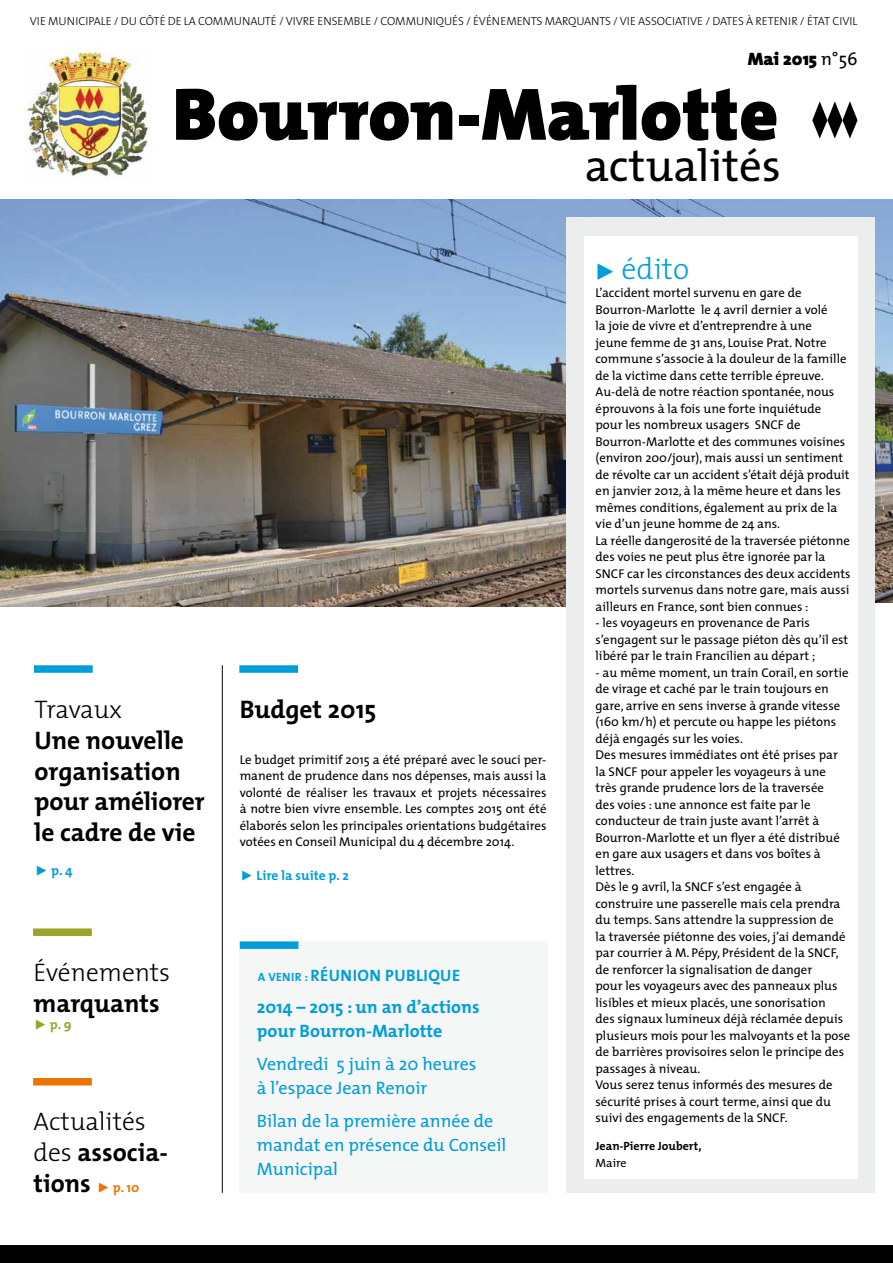
<style>
.page{position:relative;width:893px;height:1263px;background:#fff}
.page>*{position:absolute;margin:0;border:0;box-sizing:border-box;transform-origin:0 0}
.t1{font:900 75px "The Mix";color:#000}
.t2{font:45px "The Mix";color:#000}
.t3{font:300 30px "The Mix";color:#009ddb}
.t4{font:700 25.5px/30.6px "The Mix";color:#000}
.t5{font:300 25.5px/30.6px "The Mix";color:#000}
.t6{font:18px/24px "The Mix";color:#009ddb}
.t7{font:700 18px/24px "The Mix";color:#009ddb}
.t8{font:900 18px "The Mix";color:#000}
.t9{font:700 16.5px "The Mix";color:#009ddb}
.t10{font:700 13.5px "The Mix";color:#009ddb}
.t11{font:700 13.5px "The Mix";color:#9aa428}
.t12{font:12.75px/16.5px "The Mix";color:#000}
.t13{font:700 12px "The Mix";color:#000}
.t14{font:12px "The Mix";color:#000}
.t15{font:300 11.7px "The Mix";letter-spacing:-.005em;color:#000}
.s1{font-weight:400}
.s2{font-family:"Scala Sans Bold Expert";font-weight:400}
.s3{font-size:12px}
.s4{font-weight:700}
.s5{font-family:"Scala Sans Bold Expert";font-weight:400;font-size:13.5px;color:#ec7405}
.s6{font-weight:700;font-size:13.5px;color:#ec7405}
.s7{font-family:"Scala Sans Bold Expert";font-weight:400;font-size:22.5px}
</style>
<div class="page">
<img style="left:850px;top:200px;width:43px;height:403px">
<div style="left:680px;top:200px;width:170px;height:17px;background:#88a9d6"></div>
<div style="left:240px;top:941px;width:308px;height:252px;background:#f5f6f6"></div>
<img style="left:0;top:200px;width:680px;height:406px">
<div style="left:566px;top:217px;width:308px;height:976px;background:#eceded"></div>
<svg style="left:812px;top:101px;width:45px;height:38px"></svg>
<img style="left:23px;top:47px;width:126px;height:130px">
<div style="left:584px;top:236px;width:273px;height:943px;background:#fff"></div>
<div style="left:34px;top:665px;width:59px;height:8px;background:#009ddb"></div>
<hr style="left:222px;top:665px;width:1px;height:528px;background:#000">
<div style="left:0;top:1246px;width:893px;height:17px;background:#000"></div>
<div style="left:33px;top:1078px;width:59px;height:7px;background:#ec7405"></div>
<div style="left:239px;top:665px;width:59px;height:8px;background:#009ddb"></div>
<div style="left:33px;top:928px;width:59px;height:8px;background:#9aa428"></div>
<div style="left:240px;top:941px;width:58px;height:8px;background:#009ddb"></div>
<p class="t15" style="left:30px;top:12px;width:829px">VIE MUNICIPALE / DU CÔTÉ DE LA COMMUNAUTÉ / VIVRE ENSEMBLE / COMMUNIQUÉS / ÉVÉNEMENTS MARQUANTS / VIE ASSOCIATIVE / DATES À RETENIR / ÉTAT CIVIL</p>
<h3 class="t8" style="left:748px;top:44px;width:111px">Mai 2015 <span class="s1">n°56</span></h3>
<h1 class="t1" style="left:172px;top:51px;width:608px">Bourron-Marlotte</h1>
<h3 class="t5" style="left:34px;top:694px;width:89px">TRAVAUX</h3>
<h3 class="t4" style="left:34px;top:724px;width:172px">Une nouvelle organisation pour améliorer le cadre de vie</h3>
<p class="t10" style="left:34px;top:859px;width:40px"><span class="s2">t</span> p. 4</p>
<h3 class="t4" style="left:240px;top:694px;width:138px">Budget 2015</h3>
<p class="t12" style="left:240px;top:751px;width:308px;text-align:justify">Le budget primitif 2015 a été préparé avec le souci per&shy;manent de prudence dans nos dépenses, mais aussi la volonté de réaliser les travaux et projets nécessaires à notre bien vivre ensemble. Les comptes 2015 ont été élaborés selon les principales orientations budgétaires votées en Conseil Municipal du 4 décembre 2014.</p>
<p class="t10" style="left:240px;top:864px;width:111px"><span class="s2">t</span> Lire la suite p. 2</p>
<h3 class="t5" style="left:34px;top:956px;width:138px">ÉVÉNEMENTS</h3>
<p class="t9" style="left:258px;top:962px;width:138px"><span class="s3">A venir :</span> Réunion publ</p>
<p class="t9" style="left:424px;top:962px;width:38px">ique</p>
<h3 class="t4" style="left:34px;top:987px;width:128px">marquants</h3>
<p class="t11" style="left:34px;top:1013px;width:39px"><span class="s2">t</span> p. 9</p>
<h3 class="t7" style="left:257px;top:994px;width:224px">2014 – 2015 : un an d’actions pour Bourron-Marlotte</h3>
<h3 class="t6" style="left:257px;top:1051px;width:221px">Vendredi 5 juin à 20 heures à l’espace Jean Renoir</h3>
<h3 class="t6" style="left:257px;top:1108px;width:251px">Bilan de la première année de mandat en présence du Conseil<br>Municipal</h3>
<h3 class="t5" style="left:34px;top:1106px;width:136px">ACTUALITÉS<br>DES <span class="s4">associa&shy;tions</span> <span class="s5">t</span> <span class="s6">p. 10</span></h3>
<h2 class="t2" style="left:585px;top:128px;width:198px">actualités</h2>
<h3 class="t3" style="left:593px;top:244px;width:97px"><span class="s7">t</span> ÉDITO</h3>
<p class="t12" style="left:595px;top:284px;width:256px">L’accident mortel survenu en gare de Bourron-Marlotte le 4 avril dernier a volé<br>la joie de vivre et d’entreprendre à une<br>jeune femme de 31 ans, Louise Prat. Notre commune s’associe à la douleur de la famille de la victime dans cette terrible épreuve.<br>Au-delà de notre réaction spontanée, nous éprouvons à la fois une forte inquiétude pour les nombreux usagers SNCF de Bourron-Marlotte et des communes voisines (environ 200/jour), mais aussi un sentiment de révolte car un accident s’était déjà produit en janvier 2012, à la même heure et dans les mêmes conditions, également au prix de la vie d’un jeune homme de 24 ans.<br>La réelle dangerosité de la traversée piétonne des voies ne peut plus être ignorée par la SNCF car les circonstances des deux accidents mortels survenus dans notre gare, mais aussi ailleurs en France, sont bien connues :</p>
<p class="t12" style="left:595px;top:614px;width:254px">- les voyageurs en provenance de Paris s’engagent sur le passage piéton dès qu’il est libéré par le train Francilien au départ ;</p>
<p class="t12" style="left:595px;top:664px;width:256px">- au même moment, un train Corail, en sortie de virage et caché par le train toujours en gare, arrive en sens inverse à grande vitesse (160 km/h) et percute ou happe les piétons déjà engagés sur les voies.<br>Des mesures immédiates ont été prises par la SNCF pour appeler les voyageurs à une très grande prudence lors de la traversée<br>des voies : une annonce est faite par le conducteur de train juste avant l’arrêt à Bourron-Marlotte et un flyer a été distribué en gare aux usagers et dans vos boîtes à lettres.<br>Dès le 9 avril, la SNCF s’est engagée à construire une passerelle mais cela prendra du temps. Sans attendre la suppression de<br>la traversée piétonne des voies, j’ai demandé par courrier à M. Pépy, Président de la SNCF, de renforcer la signalisation de danger<br>pour les voyageurs avec des panneaux plus lisibles et mieux placés, une sonorisation<br>des signaux lumineux déjà réclamée depuis plusieurs mois pour les malvoyants et la pose de barrières provisoires selon le principe des passages à niveau.<br>Vous serez tenus informés des mesures de sécurité prises à court terme, ainsi que du suivi des engagements de la SNCF.</p>
<p class="t13" style="left:595px;top:1136px;width:107px">Jean-Pierre Joubert,</p>
<p class="t14" style="left:595px;top:1153px;width:33px">Maire</p>
</div>
